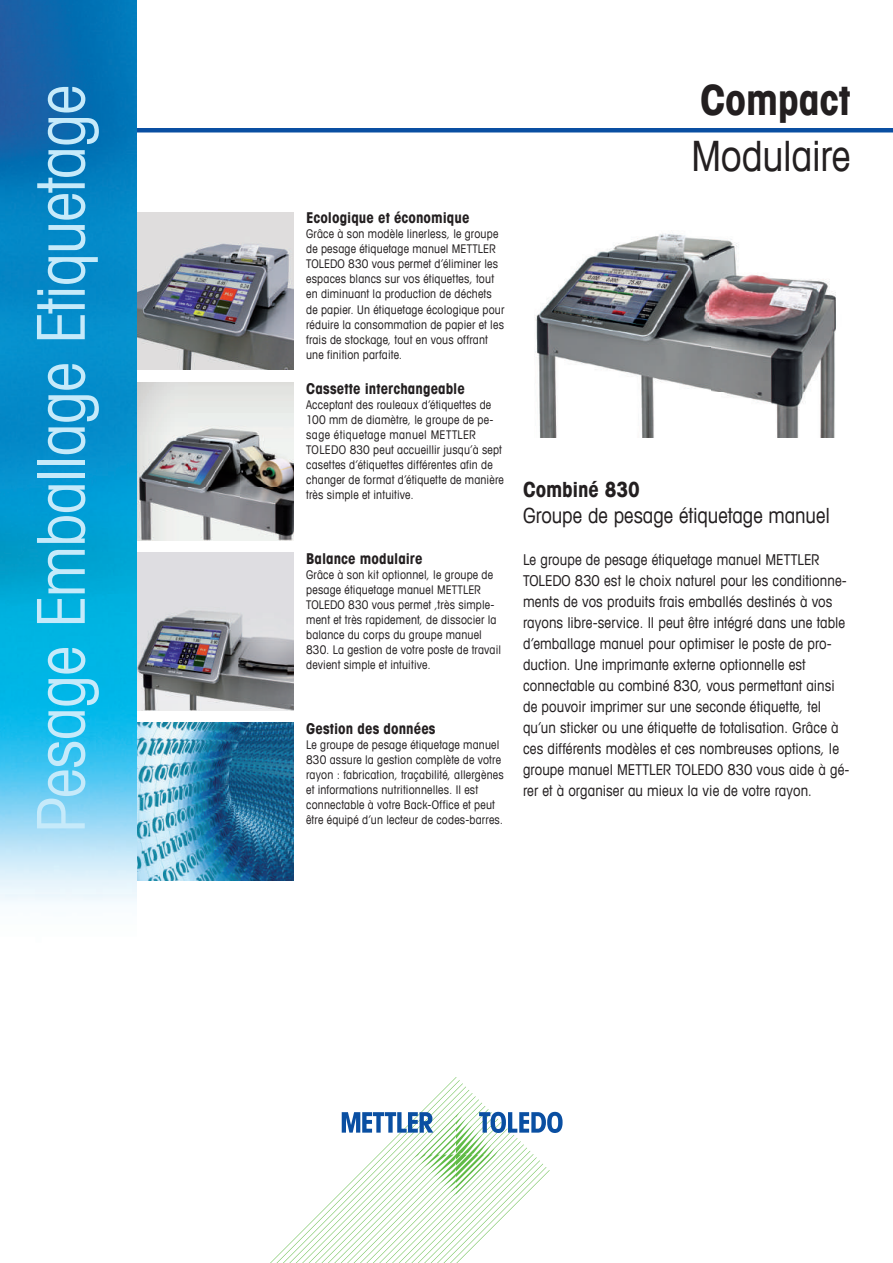
<style>
.page{position:relative;width:893px;height:1263px;background:#fff}
.page>*{position:absolute;margin:0;border:0;box-sizing:border-box;transform-origin:0 0}
.t1{font:condensed 66px "Avant Garde Com";letter-spacing:-.015em;color:#c6eafa}
.t2{font:condensed 42px "Avant Garde Com";letter-spacing:-.01em;color:#231f20}
.t3{font:700 condensed 42px "Avant Garde Com";letter-spacing:-.01em;color:#231f20}
.t4{font:condensed 21px "Avant Garde Com";letter-spacing:-.005em;color:#231f20}
.t5{font:700 condensed 21px "Avant Garde Com";letter-spacing:-.005em;color:#231f20}
.t6{font:condensed 15px/21px "Avant Garde Com";letter-spacing:.005em;color:#231f20}
.t7{font:700 condensed 15px "Avant Garde Com";letter-spacing:.005em;color:#231f20}
.t8{font:condensed 12px/15px "Avant Garde Com";letter-spacing:.015em;color:#231f20}
</style>
<div class="page">
<hr style="left:111px;top:128px;width:782px;height:4px;background:#0a4fa2">
<img style="left:136px;top:723px;width:157px;height:157px">
<img style="left:136px;top:553px;width:157px;height:157px">
<img style="left:136px;top:383px;width:157px;height:157px">
<img style="left:136px;top:213px;width:157px;height:157px">
<img style="left:535px;top:232px;width:301px;height:205px">
<svg style="left:270px;top:1077px;width:293px;height:186px"></svg>
<img style="left:0;top:0;width:136px;height:903px">
<h1 class="t1" style="left:20px;top:833px;width:750px;rotate:-90deg">Pesage Emballage Etiquetage</h1>
<p class="t7" style="left:306px;top:208px;width:165px">Ecologique et économique</p>
<p class="t8" style="left:306px;top:226px;width:200px">Grâce à son modèle linerless, le groupe de pesage étiquetage manuel METTLER TOLEDO 830 vous permet d’éliminer les espaces blancs sur vos étiquettes, tout en diminuant la production de déchets de papier. Un étiquetage écologique pour réduire la consommation de papier et les frais de stockage, tout en vous offrant une finition parfaite.</p>
<p class="t7" style="left:306px;top:379px;width:160px">Cassette interchangeable</p>
<p class="t8" style="left:306px;top:396px;width:199px">Acceptant des rouleaux d’étiquettes de 100 mm de diamètre, le groupe de pe&shy;sage étiquetage manuel METTLER TOLEDO 830 peut accueillir jusqu’à sept casettes d’étiquettes différentes afin de changer de format d’étiquette de manière très simple et intuitive.</p>
<p class="t7" style="left:306px;top:549px;width:118px">Balance modulaire</p>
<p class="t8" style="left:306px;top:567px;width:196px">Grâce à son kit optionnel, le groupe de pesage étiquetage manuel METTLER TOLEDO 830 vous permet ,très simple&shy;ment et très rapidement, de dissocier la balance du corps du groupe manuel 830. La gestion de votre poste de travail devient simple et intuitive.</p>
<p class="t7" style="left:306px;top:719px;width:131px">Gestion des données</p>
<p class="t8" style="left:306px;top:737px;width:199px">Le groupe de pesage étiquetage manuel 830 assure la gestion complète de votre rayon : fabrication, traçabilité, allergènes et informations nutritionnelles. Il est connectable à votre Back-Office et peut être équipé d’un lecteur de codes-barres.</p>
<h2 class="t3" style="left:700px;top:73px;width:152px">Compact</h2>
<h2 class="t2" style="left:691px;top:130px;width:161px">Modulaire</h2>
<h3 class="t5" style="left:523px;top:476px;width:118px">Combiné 830</h3>
<h3 class="t4" style="left:523px;top:502px;width:308px">Groupe de pesage étiquetage manuel</h3>
<p class="t6" style="left:523px;top:548px;width:328px">Le groupe de pesage étiquetage manuel METTLER TOLEDO 830 est le choix naturel pour les conditionne&shy;ments de vos produits frais emballés destinés à vos rayons libre-service. Il peut être intégré dans une table d’emballage manuel pour optimiser le poste de pro&shy;duction. Une imprimante externe optionnelle est connectable au combiné 830, vous permettant ainsi de pouvoir imprimer sur une seconde étiquette, tel qu’un sticker ou une étiquette de totalisation. Grâce à ces différents modèles et ces nombreuses options, le groupe manuel METTLER TOLEDO 830 vous aide à gé&shy;rer et à organiser au mieux la vie de votre rayon.</p>
</div>
